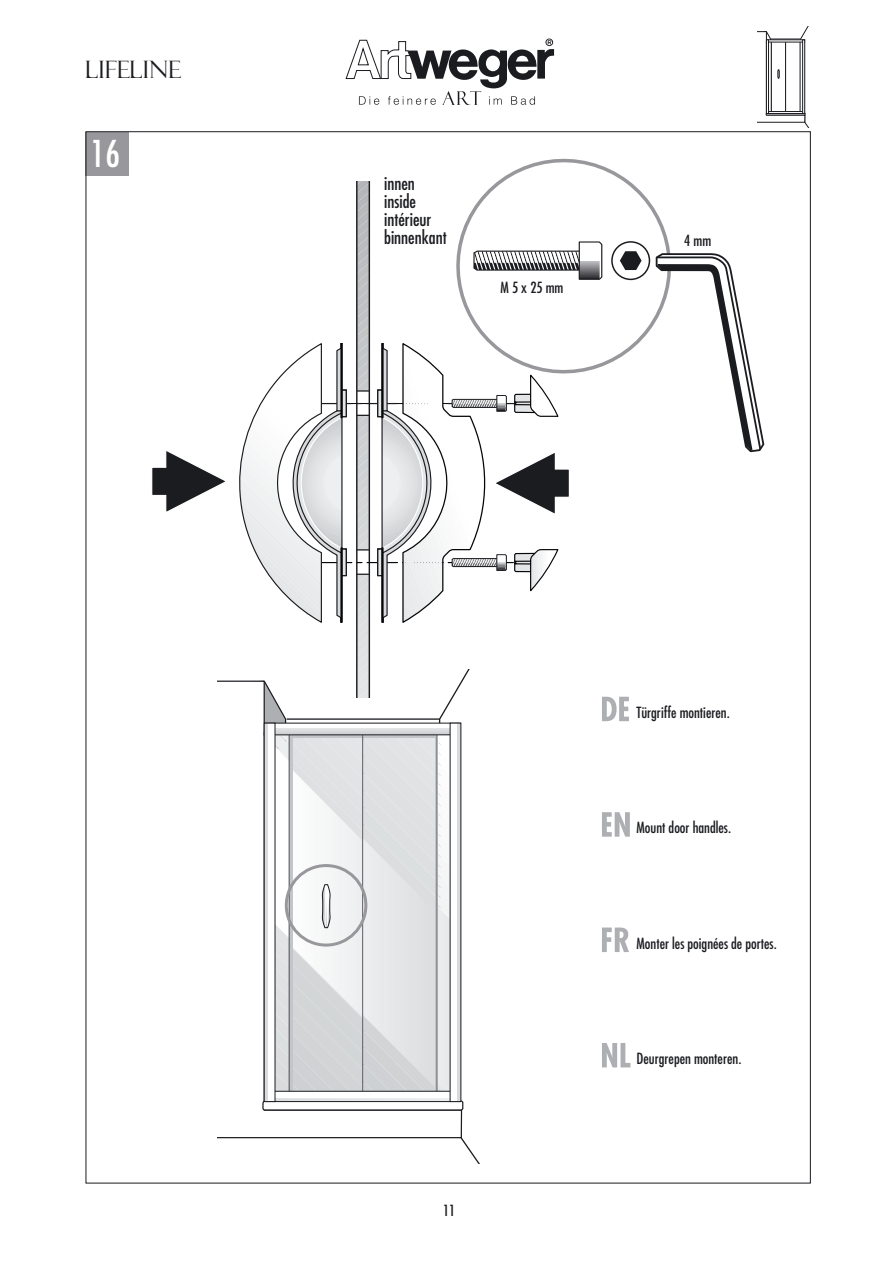
<style>
.page{position:relative;width:893px;height:1263px;background:#fff}
.page>*{position:absolute;margin:0;border:0;box-sizing:border-box;transform-origin:0 0}
.t1{font:condensed 36px "Futura Std";color:#fff}
.t2{font:24px "Felix Titling";color:#1b1c20}
.t3{font:condensed 18px/18px "Futura Std";color:#1b1c20}
.t4{font:condensed 15px "Futura Std";color:#1b1c20}
</style>
<div class="page">
<div style="left:85px;top:132px;width:44px;height:44px;background:#98989c"></div>
<svg style="left:498px;top:158px;width:172px;height:182px"></svg>
<div style="left:611px;top:241px;width:39px;height:39px;border:2px solid #1b1c20;border-radius:50%"></div>
<svg style="left:654px;top:252px;width:111px;height:201px"></svg>
<svg style="left:345px;top:39px;width:209px;height:66px"></svg>
<svg style="left:757px;top:26px;width:52px;height:101px"></svg>
<svg style="left:152px;top:181px;width:490px;height:983px"></svg>
<div style="left:381px;top:343px;width:2px;height:75px;background:#e3e5e6;border:1px solid #060709"></div>
<div style="left:381px;top:547px;width:2px;height:76px;background:#e3e5e6;border:1px solid #060709"></div>
<h2 class="t2" style="left:85px;top:55px;width:97px">LIFELINE</h2>
<h1 class="t1" style="left:90px;top:137px;width:31px">16</h1>
<p class="t3" style="left:384px;top:176px;width:64px">innen inside intérieur binnenkant</p>
<p class="t4" style="left:500px;top:281px;width:64px">M 5 x 25 mm</p>
<p class="t4" style="left:684px;top:233px;width:28px">4 mm</p>
<p class="t4" style="left:443px;top:1203px;width:14px">11</p>
<p class="t4" style="left:636px;top:705px;width:95px">Türgriffe montieren.</p>
<p class="t4" style="left:636px;top:821px;width:96px">Mount door handles.</p>
<p class="t4" style="left:636px;top:936px;width:142px">Monter les poignées de portes.</p>
<p class="t4" style="left:636px;top:1052px;width:106px">Deurgrepen monteren.</p>
</div>
